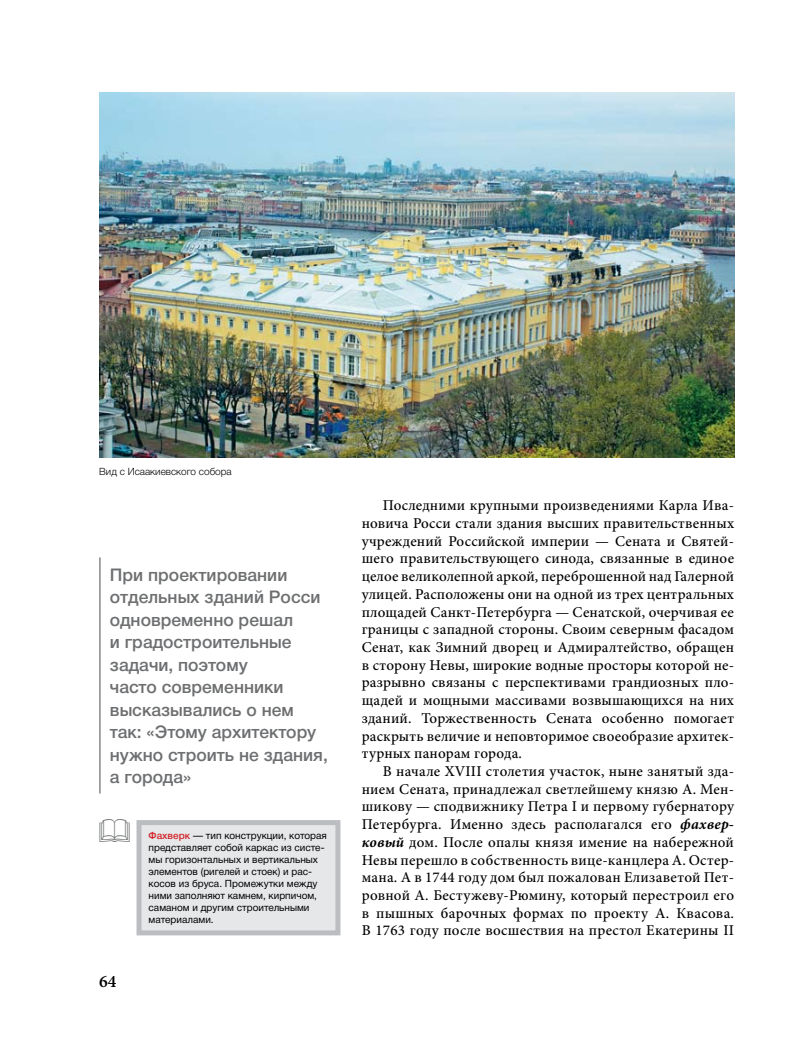
<style>
.page{position:relative;width:805px;height:1063px;background:#fff}
.page>*{position:absolute;margin:0;border:0;box-sizing:border-box;transform-origin:0 0}
.t1{font:500 17.5px/22.5px "Helvetica Neue Cyr";color:#6d6f71}
.t2{font:600 17.5px "Minion Pro";color:#000}
.t3{font:500 15px/17.8px "Minion Pro";letter-spacing:.015em;color:#000;text-align:justify}
.t4{font:10px/12px "Helvetica Neue Cyr";color:#000}
.t5{font:300 10px "Helvetica Neue Cyr";color:#000}
.s1{font-weight:500;color:#d2232a}
.s2{font-weight:700;font-style:italic}
</style>
<div class="page">
<div style="left:139px;top:823px;width:199px;height:110px;background:#e6e7e8"></div>
<div style="left:136px;top:820px;width:204px;height:115px;border:5px solid #bcbdc0"></div>
<hr style="left:99px;top:557px;width:1px;height:237px;background:#6d6f71">
<img style="left:99px;top:93px;width:634px;height:364px">
<p class="t5" style="left:99px;top:466px;width:134px">Вид с Исаакиевского собора</p>
<p class="t1" style="left:110px;top:563px;width:219px">При проектировании отдельных зданий Росси одновременно решал<br>и градостроительные задачи, поэтому<br>часто современники высказывались о нем так: «Этому архитектору нужно строить не здания, а города»</p>
<p class="t2" style="left:99px;top:969px;width:19px">64</p>
<p class="t4" style="left:148px;top:830px;width:180px"><span class="s1">Фахверк</span> — тип конструкции, которая представляет собой каркас из систе&shy;мы горизонтальных и вертикальных элементов (ригелей и стоек) и рас&shy;косов из бруса. Промежутки между ними заполняют камнем, кирпичом, саманом и другим строительными материалами.</p>
<p class="t3" style="left:361px;top:497px;width:374px;text-indent:21px">Последними крупными произведениями Карла Ива&shy;новича Росси стали здания высших правительственных учреждений Российской империи — Сената и Святей&shy;шего правительствующего синода, связанные в единое целое великолепной аркой, переброшенной над Галерной улицей. Расположены они на одной из трех центральных площадей Санкт-Петербурга — Сенатской, очерчивая ее границы с западной стороны. Своим северным фасадом Сенат, как Зимний дворец и Адмиралтейство, обращен в сторону Невы, широкие водные просторы которой не&shy;разрывно связаны с перспективами грандиозных пло&shy;щадей и мощными массивами возвышающихся на них зданий. Торжественность Сената особенно помогает раскрыть величие и неповторимое своеобразие архитек&shy;турных панорам города.</p>
<p class="t3" style="left:361px;top:762px;width:374px;text-indent:21px">В начале XVIII столетия участок, ныне занятый зда&shy;нием Сената, принадлежал светлейшему князю А. Мен&shy;шикову — сподвижнику Петра I и первому губернатору Петербурга. Именно здесь располагался его <span class="s2">фахвер&shy;ковый</span> дом. После опалы князя имение на набережной Невы перешло в собственность вице-канцлера А. Остер&shy;мана. А в 1744 году дом был пожалован Елизаветой Пет&shy;ровной А. Бестужеву-Рюмину, который перестроил его в пышных барочных формах по проекту А. Квасова.<br>В 1763 году после восшествия на престол Екатерины II</p>
</div>
